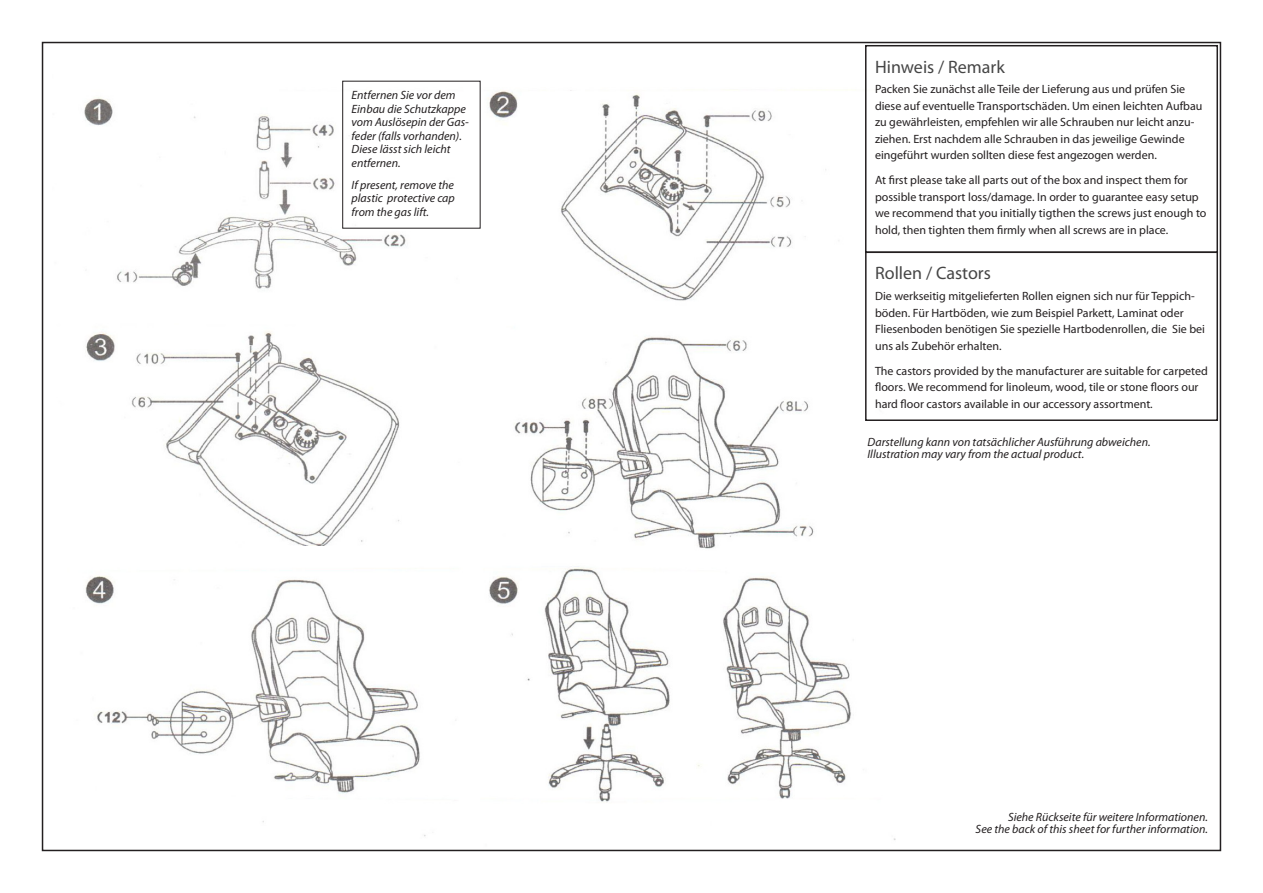
<style>
.page{position:relative;width:1263px;height:893px;background:#fff}
.page>*{position:absolute;margin:0;border:0;box-sizing:border-box;transform-origin:0 0}
.Überschrift_2{font:18px "Myriad Pro";color:#464646}
.Standardtext{font:12px/16.5px "Myriad Pro";color:#231f20}
.Standardtext-2{font:italic 12px/13.5px "Myriad Pro";color:#231f20}
</style>
<div class="page">
<img style="left:52px;top:80px;width:843px;height:772px">
<div style="left:865px;top:45px;width:353px;height:208px;border:2px solid #231f20"></div>
<div style="left:865px;top:252px;width:353px;height:169px;border:2px solid #231f20"></div>
<p class="Standardtext-2" style="left:352px;top:88px;width:119px">Entfernen Sie vor dem<br>Einbau die Schutzkappe vom Auslösepin der Gas&shy;feder (falls vorhanden).<br>Diese lässt sich leicht entfernen.</p>
<p class="Standardtext-2" style="left:352px;top:178px;width:105px;text-align:justify">If present, remove the plastic protective cap from the gas lift.</p>
<p class="Überschrift_2" style="left:875px;top:56px;width:131px">Hinweis / Remark</p>
<p class="Standardtext" style="left:875px;top:81px;width:329px">Packen Sie zunächst alle Teile der Lieferung aus und prüfen Sie diese auf eventuelle Transportschäden. Um einen leichten Aufbau zu gewährleisten, empfehlen wir alle Schrauben nur leicht anzu&shy;ziehen. Erst nachdem alle Schrauben in das jeweilige Gewinde eingeführt wurden sollten diese fest angezogen werden.</p>
<p class="Standardtext" style="left:875px;top:172px;width:333px">At first please take all parts out of the box and inspect them for possible transport loss/damage. In order to guarantee easy setup we recommend that you initially tigthen the screws just enough to hold, then tighten them firmly when all screws are in place.</p>
<p class="Überschrift_2" style="left:875px;top:262px;width:117px">Rollen / Castors</p>
<p class="Standardtext" style="left:875px;top:288px;width:331px">Die werkseitig mitgelieferten Rollen eignen sich nur für Teppich&shy;böden. Für Hartböden, wie zum Beispiel Parkett, Laminat oder Fliesenboden benötigen Sie spezielle Hartbodenrollen, die Sie bei uns als Zubehör erhalten.</p>
<p class="Standardtext" style="left:875px;top:362px;width:334px">The castors provided by the manufacturer are suitable for carpeted floors. We recommend for linoleum, wood, tile or stone floors our hard floor castors available in our accessory assortment.</p>
<p class="Standardtext-2" style="left:867px;top:436px;width:285px;line-height:12px">Darstellung kann von tatsächlicher Ausführung abweichen.<br>Illustration may vary from the actual product.</p>
<p class="Standardtext-2" style="left:976px;top:811px;width:234px;line-height:12px;text-align:right">Siehe Rückseite für weitere Informationen.<br>See the back of this sheet for further information.</p>
</div>
